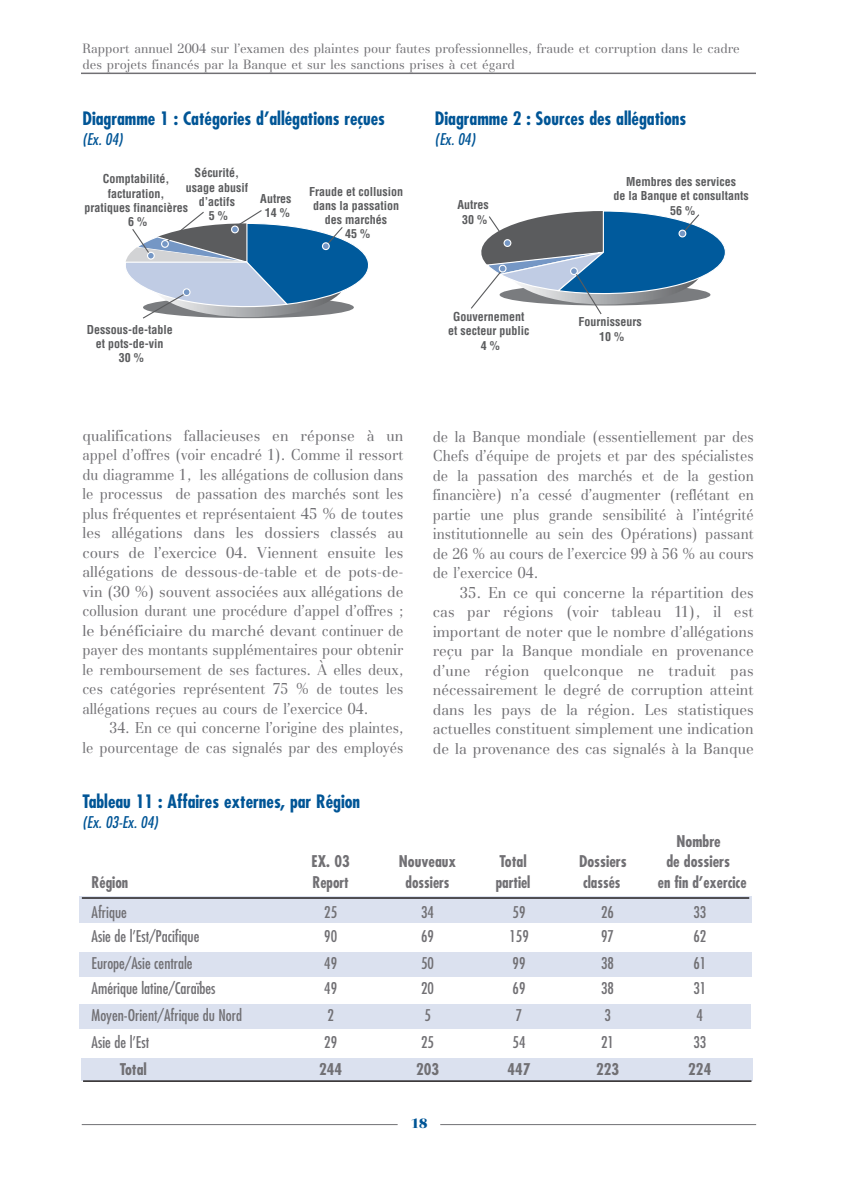
<style>
.page{position:relative;width:864px;height:1188px;background:#fff}
.page>*{position:absolute;margin:0;border:0;box-sizing:border-box;transform-origin:0 0}
.t1{font:700 condensed 18px "Futura";color:#005596}
.t2{font:15.75px/19.5px "AT Basilia";color:#717074;text-align:justify;scale:.95 1}
.t3{font:15.75px/19.5px "AT Basilia";color:#717074;text-align:right;scale:.9 1}
.t4{font:condensed 15.75px "Futura";color:#717074}
.t5{font:700 condensed 15.75px "Futura";color:#717074}
.t6{font:700 condensed 15.75px "Futura";color:#717074;scale:.95 1}
.t7{font:italic condensed 15.75px "Futura";color:#005596}
.t8{font:13.5px/16.2px "AT Basilia";color:#717074;scale:.95 1}
.t9{font:900 13.5px "AT Basilia";color:#005596}
.t10{font:700 condensed 12px/14.2px "Helvetica";color:#5b5c5e;text-align:center}
</style>
<div class="page">
<div style="left:81px;top:1059px;width:672px;height:22px;background:#dbe1ef"></div>
<hr style="left:81px;top:73px;width:675px;height:1px;background:#717074">
<hr style="left:82px;top:1124px;width:316px;height:1px;background:#717074">
<hr style="left:440px;top:1124px;width:316px;height:1px;background:#717074">
<svg style="left:126px;top:210px;width:243px;height:109px"></svg>
<div style="left:161px;top:240px;width:8px;height:8px;background:#7597c5;border:1px solid #fff;border-radius:50%"></div>
<div style="left:147px;top:252px;width:8px;height:8px;background:#7597c5;border:1px solid #fff;border-radius:50%"></div>
<div style="left:231px;top:226px;width:8px;height:7px;background:#7597c5;border:1px solid #fff;border-radius:50%"></div>
<div style="left:322px;top:242px;width:8px;height:8px;background:#7597c5;border:1px solid #fff;border-radius:50%"></div>
<svg style="left:471px;top:211px;width:255px;height:104px"></svg>
<div style="left:504px;top:239px;width:7px;height:8px;background:#7597c5;border:1px solid #fff;border-radius:50%"></div>
<div style="left:679px;top:230px;width:7px;height:7px;background:#7597c5;border:1px solid #fff;border-radius:50%"></div>
<div style="left:80px;top:896px;width:672px;height:27px;background:#dbe1ef"></div>
<div style="left:80px;top:952px;width:672px;height:25px;background:#dbe1ef"></div>
<div style="left:80px;top:1005px;width:672px;height:24px;background:#dbe1ef"></div>
<hr style="left:83px;top:1080px;width:669px;height:2px;background:#231f20">
<hr style="left:82px;top:897px;width:667px;height:2px;background:#231f20">
<p class="t8" style="left:82px;top:41px;width:694px">Rapport annuel 2004 sur l’examen des plaintes pour fautes professionnelles, fraude et corruption dans le cadre des projets financés par la Banque et sur les sanctions prises à cet égard</p>
<p class="t1" style="left:82px;top:111px;width:304px">Diagramme 1 : Catégories d’allégations reçues</p>
<p class="t7" style="left:82px;top:132px;width:42px">(Ex. 04)</p>
<p class="t10" style="left:186px;top:167px;width:64px">Sécurité, usage abusif d’actifs<br>5 %</p>
<p class="t10" style="left:84px;top:173px;width:105px">Comptabilité, facturation, pratiques financières<br>6 %</p>
<p class="t10" style="left:260px;top:192px;width:33px">Autres<br>14 %</p>
<p class="t10" style="left:309px;top:185px;width:95px">Fraude et collusion dans la passation des marchés<br>45 %</p>
<p class="t10" style="left:87px;top:323px;width:87px">Dessous-de-table et pots-de-vin<br>30 %</p>
<p class="t2" style="left:82px;top:427px;width:339px">qualifications fallacieuses en réponse à un appel d’offres (voir encadré 1). Comme il ressort du diagramme 1, les allégations de collusion dans le processus de passation des marchés sont les plus fréquentes et représentaient 45 % de toutes les allégations dans les dossiers classés au cours de l’exercice 04. Viennent ensuite les allégations de dessous-de-table et de pots-de&shy;vin (30 %) souvent associées aux allégations de collusion durant une procédure d’appel d’offres ; le bénéficiaire du marché devant continuer de payer des montants supplémentaires pour obtenir le remboursement de ses factures. À elles deux, ces catégories représentent 75 % de toutes les allégations reçues au cours de l’exercice 04.</p>
<p class="t3" style="left:82px;top:720px;width:358px">34. En ce qui concerne l’origine des plaintes,<br>le pourcentage de cas signalés par des employés</p>
<p class="t1" style="left:83px;top:794px;width:279px">Tableau 11 : Affaires externes, par Région</p>
<p class="t7" style="left:83px;top:815px;width:77px">(Ex. 03-Ex. 04)</p>
<p class="t1" style="left:435px;top:111px;width:253px">Diagramme 2 : Sources des allégations</p>
<p class="t7" style="left:435px;top:132px;width:42px">(Ex. 04)</p>
<p class="t10" style="left:458px;top:199px;width:33px">Autres<br>30 %</p>
<p class="t10" style="left:613px;top:176px;width:137px">Membres des services<br>de la Banque et consultants<br>56 %</p>
<p class="t10" style="left:448px;top:311px;width:83px">Gouvernement et secteur public<br>4 %</p>
<p class="t10" style="left:579px;top:316px;width:65px">Fournisseurs<br>10 %</p>
<p class="t3" style="left:433px;top:428px;width:358px;text-align:justify">de la Banque mondiale (essentiellement par des Chefs d’équipe de projets et par des spécialistes de la passation des marchés et de la gestion financière) n’a cessé d’augmenter (reflétant en partie une plus grande sensibilité à l’intégrité institutionnelle au sein des Opérations) passant de 26 % au cours de l’exercice 99 à 56 % au cours de l’exercice 04.</p>
<p class="t2" style="left:433px;top:584px;width:339px;text-indent:27px">35. En ce qui concerne la répartition des cas par régions (voir tableau 11), il est important de noter que le nombre d’allégations reçu par la Banque mondiale en provenance d’une région quelconque ne traduit pas nécessairement le degré de corruption atteint dans les pays de la région. Les statistiques actuelles constituent simplement une indication de la provenance des cas signalés à la Banque</p>
<p class="t5" style="left:677px;top:835px;width:46px">Nombre</p>
<p class="t5" style="left:312px;top:854px;width:40px">EX. 03</p>
<p class="t5" style="left:399px;top:854px;width:59px">Nouveaux</p>
<p class="t5" style="left:500px;top:854px;width:29px">Total</p>
<p class="t5" style="left:579px;top:854px;width:49px">Dossiers</p>
<p class="t5" style="left:666px;top:854px;width:65px">de dossiers</p>
<p class="t6" style="left:92px;top:875px;width:40px">Région</p>
<p class="t6" style="left:312px;top:875px;width:40px">Report</p>
<p class="t6" style="left:406px;top:875px;width:48px">dossiers</p>
<p class="t6" style="left:496px;top:875px;width:38px">partiel</p>
<p class="t6" style="left:583px;top:875px;width:41px">classés</p>
<p class="t6" style="left:658px;top:875px;width:95px">en fin d’exercice</p>
<p class="t4" style="left:92px;top:905px;width:37px">Afrique</p>
<p class="t4" style="left:324px;top:905px;width:14px">25</p>
<p class="t4" style="left:421px;top:905px;width:14px">34</p>
<p class="t4" style="left:513px;top:905px;width:14px">59</p>
<p class="t4" style="left:601px;top:905px;width:14px">26</p>
<p class="t4" style="left:693px;top:905px;width:14px">33</p>
<p class="t4" style="left:92px;top:929px;width:109px">Asie de l’Est/Pacifique</p>
<p class="t4" style="left:324px;top:929px;width:14px">90</p>
<p class="t4" style="left:421px;top:929px;width:14px">69</p>
<p class="t4" style="left:509px;top:929px;width:21px">159</p>
<p class="t4" style="left:601px;top:929px;width:14px">97</p>
<p class="t4" style="left:693px;top:929px;width:14px">62</p>
<p class="t4" style="left:92px;top:956px;width:103px">Europe/Asie centrale</p>
<p class="t4" style="left:324px;top:956px;width:14px">49</p>
<p class="t4" style="left:421px;top:956px;width:14px">50</p>
<p class="t4" style="left:513px;top:956px;width:14px">99</p>
<p class="t4" style="left:601px;top:956px;width:14px">38</p>
<p class="t4" style="left:693px;top:956px;width:14px">61</p>
<p class="t4" style="left:92px;top:981px;width:126px">Amérique latine/Caraïbes</p>
<p class="t4" style="left:324px;top:981px;width:14px">49</p>
<p class="t4" style="left:421px;top:981px;width:14px">20</p>
<p class="t4" style="left:513px;top:981px;width:14px">69</p>
<p class="t4" style="left:601px;top:981px;width:14px">38</p>
<p class="t4" style="left:693px;top:981px;width:14px">31</p>
<p class="t4" style="left:92px;top:1008px;width:152px">Moyen-Orient/Afrique du Nord</p>
<p class="t4" style="left:327px;top:1008px;width:8px">2</p>
<p class="t4" style="left:424px;top:1008px;width:8px">5</p>
<p class="t4" style="left:516px;top:1008px;width:8px">7</p>
<p class="t4" style="left:604px;top:1008px;width:8px">3</p>
<p class="t4" style="left:697px;top:1008px;width:8px">4</p>
<p class="t4" style="left:92px;top:1035px;width:59px">Asie de l’Est</p>
<p class="t4" style="left:324px;top:1035px;width:14px">29</p>
<p class="t4" style="left:421px;top:1035px;width:14px">25</p>
<p class="t4" style="left:513px;top:1035px;width:14px">54</p>
<p class="t4" style="left:601px;top:1035px;width:14px">21</p>
<p class="t4" style="left:693px;top:1035px;width:14px">33</p>
<p class="t5" style="left:120px;top:1063px;width:29px">Total</p>
<p class="t5" style="left:319px;top:1063px;width:25px">244</p>
<p class="t5" style="left:416px;top:1063px;width:25px">203</p>
<p class="t5" style="left:508px;top:1063px;width:25px">447</p>
<p class="t5" style="left:596px;top:1063px;width:25px">223</p>
<p class="t5" style="left:688px;top:1063px;width:25px">224</p>
<p class="t9" style="left:411px;top:1118px;width:18px">18</p>
</div>
